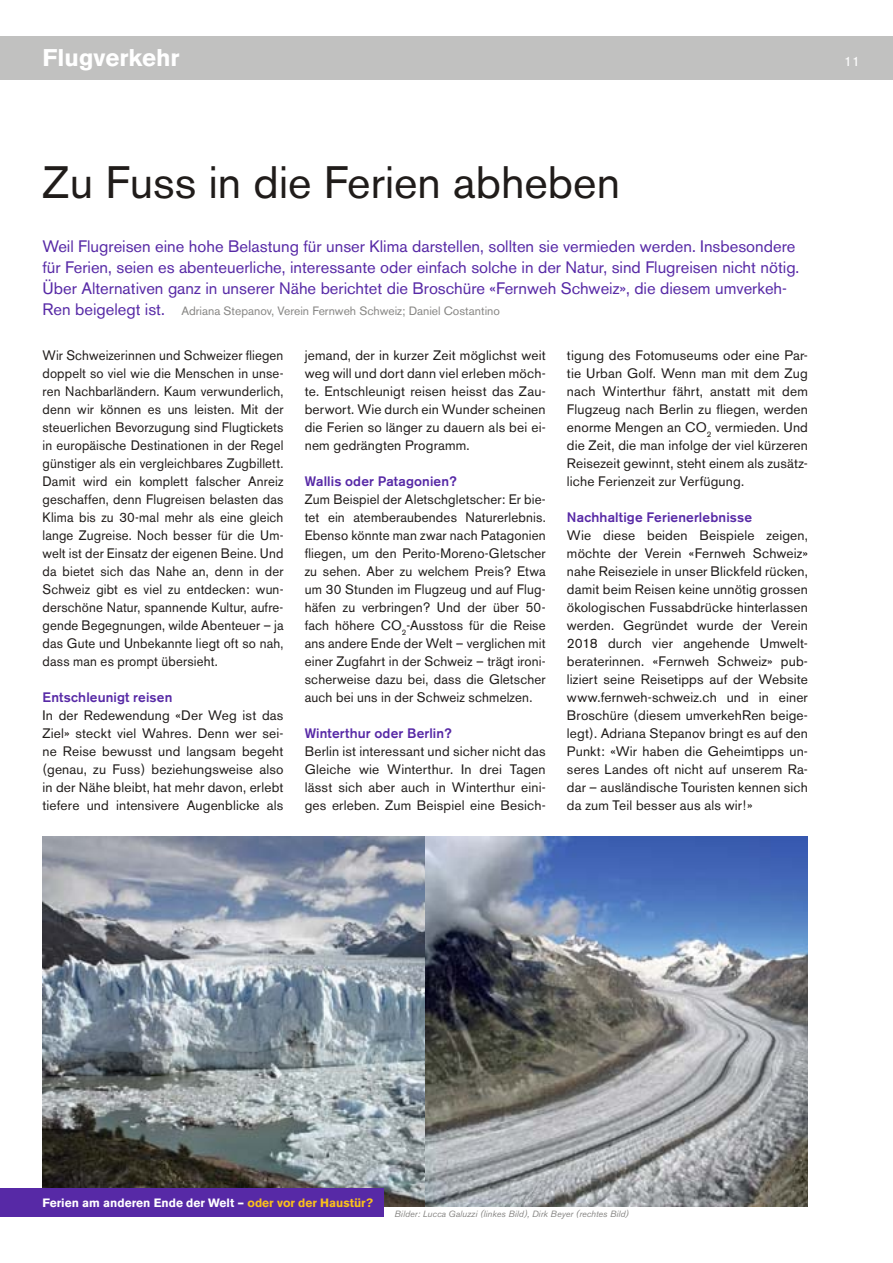
<style>
.page{position:relative;width:893px;height:1263px;background:#fff}
.page>*{position:absolute;margin:0;border:0;box-sizing:border-box;transform-origin:0 0}
.t1{font:45px "Akzidenz Grotesk BE";color:#201c1a}
.t2{font:700 24px "Akzidenz Grotesk BE";color:#fff}
.t3{font:16.5px/21px "Akzidenz Grotesk BE";color:#5729a6}
.t4{font:13.65px/18px "Akzidenz Grotesk BE";letter-spacing:.01em;color:#201c1a;text-align:justify}
.t5{font:13.65px/18px "Akzidenz Grotesk BE";letter-spacing:.01em;color:#201c1a;text-align:justify;scale:.96 1}
.t6{font:500 13.65px "Akzidenz Grotesk BE";letter-spacing:.01em;color:#5729a6}
.t7{font:13.5px "Akzidenz Grotesk BE";color:#fff}
.t8{font:12px "Akzidenz Grotesk BE";color:#878684}
.t9{font:700 12px "Akzidenz Grotesk BE";color:#fff}
.t10{font:italic 9px "Akzidenz Grotesk BE";color:#878684}
.s1{font-size:16.5px;color:#5729a6}
.s2{color:#fac01b}
</style>
<div class="page">
<div style="left:0;top:36px;width:893px;height:43px;background:#c1c1c0"></div>
<img style="left:43px;top:836px;width:765px;height:370px">
<div style="left:0;top:1188px;width:384px;height:29px;background:#5729a6"></div>
<h2 class="t2" style="left:43px;top:49px;width:138px">Flugverkehr</h2>
<p class="t7" style="left:844px;top:56px;width:17px">11</p>
<h1 class="t1" style="left:43px;top:166px;width:579px">Zu Fuss in die Ferien abheben</h1>
<p class="t3" style="left:43px;top:237px;width:758px">Weil Flugreisen eine hohe Belastung für unser Klima darstellen, sollten sie vermieden werden. Insbesondere für Ferien, seien es abenteuerliche, interessante oder einfach solche in der Natur, sind Flugreisen nicht nötig.<br>Über Alternativen ganz in unserer Nähe berichtet die Broschüre «Fernweh Schweiz», die diesem umverkeh-</p>
<p class="t8" style="left:43px;top:306px;width:459px"><span class="s1">Ren beigelegt ist.</span> Adriana Stepanov, Verein Fernweh Schweiz; Daniel Costantino</p>
<p class="t5" style="left:43px;top:348px;width:253px">Wir Schweizerinnen und Schweizer fliegen doppelt so viel wie die Menschen in unse&shy;ren Nachbarländern. Kaum verwunderlich, denn wir können es uns leisten. Mit der steuerlichen Bevorzugung sind Flugtickets in europäische Destinationen in der Regel günstiger als ein vergleichbares Zugbillett.<br>Damit wird ein komplett falscher Anreiz geschaffen, denn Flugreisen belasten das Klima bis zu 30-mal mehr als eine gleich lange Zugreise. Noch besser für die Um&shy;welt ist der Einsatz der eigenen Beine. Und da bietet sich das Nahe an, denn in der Schweiz gibt es viel zu entdecken: wun&shy;derschöne Natur, spannende Kultur, aufre&shy;gende Begegnungen, wilde Abenteuer – ja das Gute und Unbekannte liegt oft so nah, dass man es prompt übersieht.</p>
<p class="t6" style="left:43px;top:692px;width:131px">Entschleunigt reisen</p>
<p class="t4" style="left:43px;top:708px;width:242px">In der Redewendung «Der Weg ist das Ziel» steckt viel Wahres. Denn wer sei&shy;ne Reise bewusst und langsam begeht (genau, zu Fuss) beziehungsweise also in der Nähe bleibt, hat mehr davon, erlebt tiefere und intensivere Augenblicke als</p>
<p class="t4" style="left:567px;top:348px;width:242px">tigung des Fotomuseums oder eine Par&shy;tie Urban Golf. Wenn man mit dem Zug nach Winterthur fährt, anstatt mit dem Flugzeug nach Berlin zu fliegen, werden enorme Mengen an CO<sub>2</sub> vermieden. Und die Zeit, die man infolge der viel kürzeren Reisezeit gewinnt, steht einem als zusätz&shy;liche Ferienzeit zur Verfügung.</p>
<p class="t6" style="left:567px;top:512px;width:187px">Nachhaltige Ferienerlebnisse</p>
<p class="t4" style="left:567px;top:528px;width:243px">Wie diese beiden Beispiele zeigen, möchte der Verein «Fernweh Schweiz» nahe Reiseziele in unser Blickfeld rücken, damit beim Reisen keine unnötig grossen ökologischen Fussabdrücke hinterlassen werden. Gegründet wurde der Verein 2018 durch vier angehende Umwelt&shy;beraterinnen. «Fernweh Schweiz» pub&shy;liziert seine Reisetipps auf der Website www.fernweh-schweiz.ch und in einer Broschüre (diesem umverkehRen beige&shy;legt). Adriana Stepanov bringt es auf den Punkt: «Wir haben die Geheimtipps un&shy;seres Landes oft nicht auf unserem Ra&shy;dar – ausländische Touristen kennen sich da zum Teil besser aus als wir!»</p>
<p class="t4" style="left:305px;top:348px;width:242px">jemand, der in kurzer Zeit möglichst weit weg will und dort dann viel erleben möch&shy;te. Entschleunigt reisen heisst das Zau&shy;berwort. Wie durch ein Wunder scheinen die Ferien so länger zu dauern als bei ei&shy;nem gedrängten Programm.</p>
<p class="t6" style="left:305px;top:476px;width:154px">Wallis oder Patagonien?</p>
<p class="t4" style="left:305px;top:492px;width:242px">Zum Beispiel der Aletschgletscher: Er bie&shy;tet ein atemberaubendes Naturerlebnis.<br>Ebenso könnte man zwar nach Patagonien fliegen, um den Perito-Moreno-Gletscher zu sehen. Aber zu welchem Preis? Etwa um 30 Stunden im Flugzeug und auf Flug&shy;häfen zu verbringen? Und der über 50- fach höhere CO<sub>2</sub>-Ausstoss für die Reise ans andere Ende der Welt – verglichen mit einer Zugfahrt in der Schweiz – trägt ironi&shy;scherweise dazu bei, dass die Gletscher auch bei uns in der Schweiz schmelzen.</p>
<p class="t6" style="left:305px;top:728px;width:149px">Winterthur oder Berlin?</p>
<p class="t4" style="left:305px;top:744px;width:242px">Berlin ist interessant und sicher nicht das Gleiche wie Winterthur. In drei Tagen lässt sich aber auch in Winterthur eini&shy;ges erleben. Zum Beispiel eine Besich-</p>
<p class="t9" style="left:43px;top:1198px;width:332px">Ferien am anderen Ende der Welt – <span class="s2">oder vor der Haustür?</span></p>
<p class="t10" style="left:395px;top:1210px;width:236px">Bilder: Lucca Galuzzi (linkes Bild), Dirk Beyer (rechtes Bild)</p>
</div>
